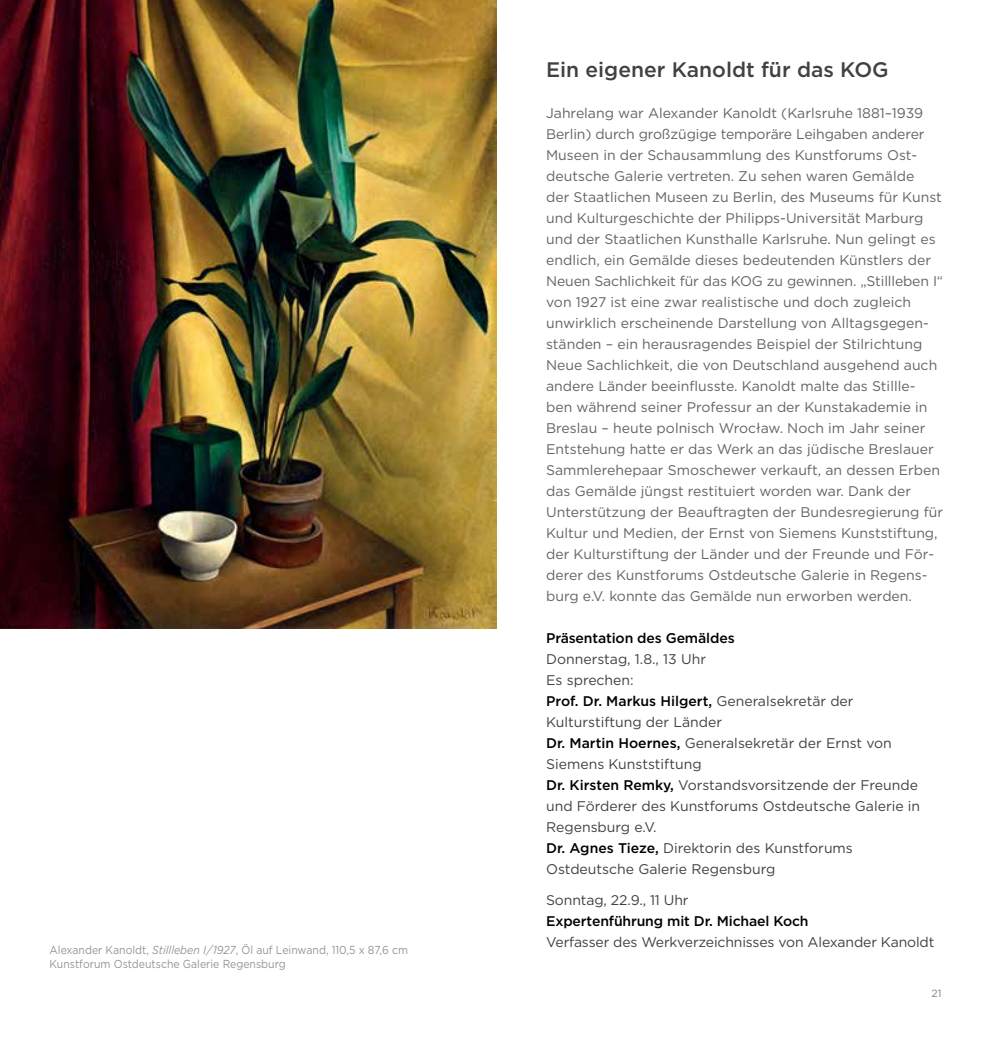
<style>
.page{position:relative;width:993px;height:1042px;background:#fff}
.page>*{position:absolute;margin:0;border:0;box-sizing:border-box;transform-origin:0 0}
.t1{font:500 21px "Gotham";color:#414042}
.t2{font:14px/21px "Gotham";color:#636466}
.t3{font:14px/21px "Gotham";color:#414042}
.t4{font:500 14px "Gotham";letter-spacing:-.01em;color:#000}
.t5{font:11.55px/14px "Gotham";color:#939598;scale:.91 1}
.t6{font:10.5px "Gotham";color:#808285}
.s1{font-style:italic}
.s2{font-weight:500;color:#000}
</style>
<div class="page">
<img style="left:0;top:0;width:496px;height:628px">
<p class="t5" style="left:50px;top:942px;width:395px">Alexander Kanoldt, <span class="s1">Stillleben I/1927</span>, Öl auf Leinwand, 110,5 x 87,6 cm<br>Kunstforum Ostdeutsche Galerie Regensburg</p>
<h1 class="t1" style="left:546px;top:55px;width:344px">Ein eigener Kanoldt für das KOG</h1>
<p class="t2" style="left:546px;top:102px;width:398px">Jahrelang war Alexander Kanoldt (Karlsruhe 1881–1939<br>Berlin) durch großzügige temporäre Leihgaben anderer Museen in der Schausammlung des Kunstforums Ost&shy;deutsche Galerie vertreten. Zu sehen waren Gemälde<br>der Staatlichen Museen zu Berlin, des Museums für Kunst und Kulturgeschichte der Philipps-Universität Marburg und der Staatlichen Kunsthalle Karlsruhe. Nun gelingt es endlich, ein Gemälde dieses bedeutenden Künstlers der Neuen Sachlichkeit für das KOG zu gewinnen. „Stillleben I“ von 1927 ist eine zwar realistische und doch zugleich unwirklich erscheinende Darstellung von Alltagsgegen&shy;ständen – ein herausragendes Beispiel der Stilrichtung Neue Sachlichkeit, die von Deutschland ausgehend auch andere Länder beeinflusste. Kanoldt malte das Stillle&shy;ben während seiner Professur an der Kunstakademie in Breslau – heute polnisch Wrocław. Noch im Jahr seiner Entstehung hatte er das Werk an das jüdische Breslauer Sammlerehepaar Smoschewer verkauft, an dessen Erben das Gemälde jüngst restituiert worden war. Dank der Unterstützung der Beauftragten der Bundesregierung für Kultur und Medien, der Ernst von Siemens Kunststiftung, der Kulturstiftung der Länder und der Freunde und För&shy;derer des Kunstforums Ostdeutsche Galerie in Regens&shy;burg e.V. konnte das Gemälde nun erworben werden.</p>
<p class="t4" style="left:546px;top:629px;width:190px">Präsentation des Gemäldes</p>
<p class="t3" style="left:546px;top:648px;width:375px">Donnerstag, 1.8., 13 Uhr<br>Es sprechen:<br><span class="s2">Prof. Dr. Markus Hilgert,</span> Generalsekretär der Kulturstiftung der Länder<br><span class="s2">Dr. Martin Hoernes,</span> Generalsekretär der Ernst von Siemens Kunststiftung<br><span class="s2">Dr. Kirsten Remky,</span> Vorstandsvorsitzende der Freunde und Förderer des Kunstforums Ostdeutsche Galerie in Regensburg e.V.<br><span class="s2">Dr. Agnes Tieze,</span> Direktorin des Kunstforums Ostdeutsche Galerie Regensburg</p>
<p class="t3" style="left:546px;top:890px;width:144px">Sonntag, 22.9., 11 Uhr</p>
<p class="t4" style="left:546px;top:912px;width:264px">Expertenführung mit Dr. Michael Koch</p>
<p class="t3" style="left:546px;top:932px;width:389px">Verfasser des Werkverzeichnisses von Alexander Kanoldt</p>
<p class="t6" style="left:931px;top:986px;width:12px">21</p>
</div>
